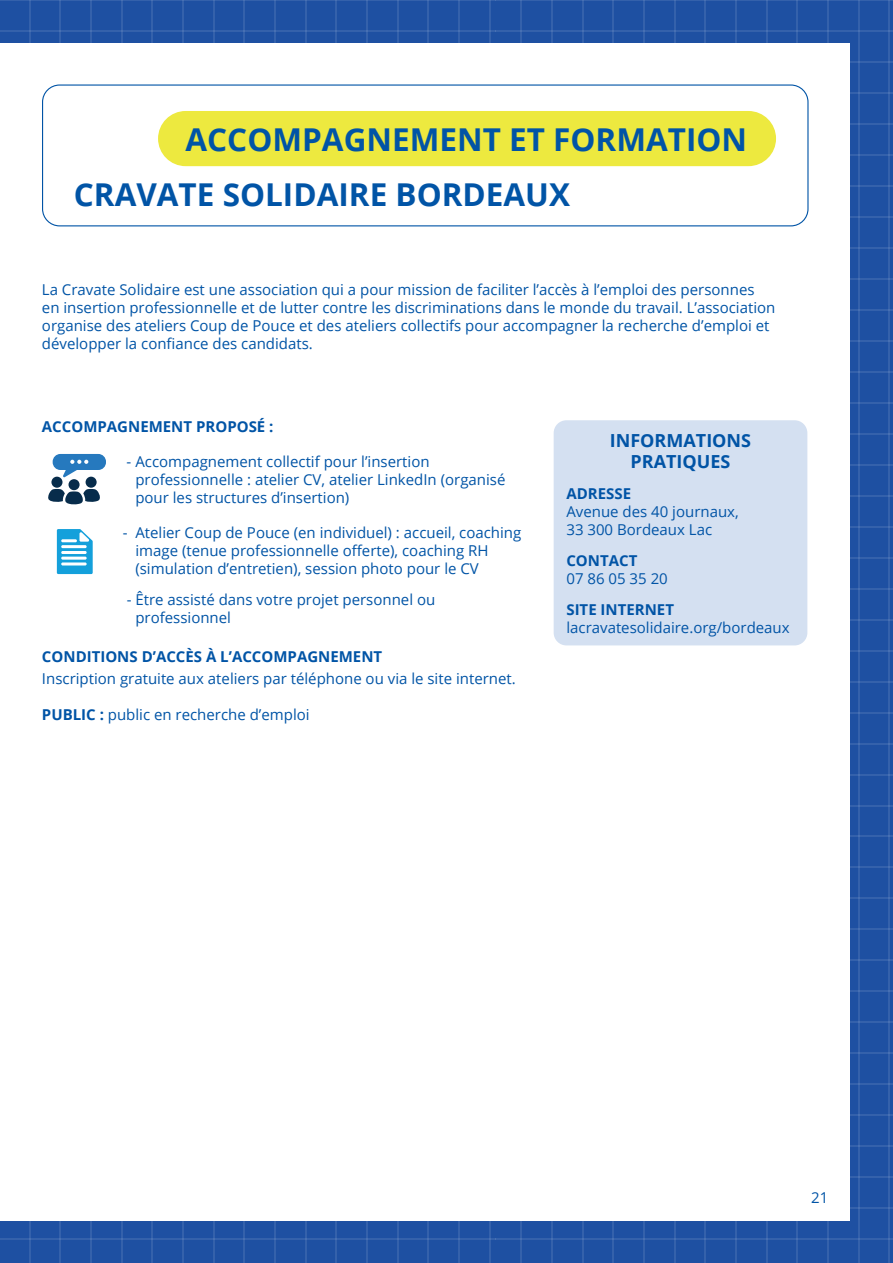
<style>
.page{position:relative;width:893px;height:1263px;background:#fff}
.page>*{position:absolute;margin:0;border:0;box-sizing:border-box;transform-origin:0 0}
.t1{font:700 31.5px "Open Sans";color:#0154a6}
.t2{font:700 18px/21.6px "Open Sans";color:#0154a6;text-align:center}
.t3{font:15px/18px "Open Sans";color:#0154a6}
.t4{font:700 15px "Open Sans";color:#0154a6}
.s1{font-weight:700}
</style>
<div class="page">
<div style="left:0;top:0;width:515px;height:1263px;background:#1e50a2"></div>
<hr style="left:29px;top:0;width:1px;height:1263px;background:#fff">
<hr style="left:60px;top:0;width:1px;height:1263px;background:#fff">
<hr style="left:90px;top:0;width:2px;height:1263px;background:#fff">
<hr style="left:121px;top:0;width:1px;height:1263px;background:#fff">
<hr style="left:152px;top:0;width:1px;height:1263px;background:#fff">
<hr style="left:182px;top:0;width:2px;height:1263px;background:#fff">
<hr style="left:213px;top:0;width:1px;height:1263px;background:#fff">
<hr style="left:244px;top:0;width:1px;height:1263px;background:#fff">
<hr style="left:274px;top:0;width:2px;height:1263px;background:#fff">
<hr style="left:305px;top:0;width:1px;height:1263px;background:#fff">
<hr style="left:336px;top:0;width:1px;height:1263px;background:#fff">
<hr style="left:366px;top:0;width:2px;height:1263px;background:#fff">
<hr style="left:397px;top:0;width:1px;height:1263px;background:#fff">
<hr style="left:428px;top:0;width:1px;height:1263px;background:#fff">
<hr style="left:458px;top:0;width:2px;height:1263px;background:#fff">
<hr style="left:489px;top:0;width:1px;height:1263px;background:#fff">
<hr style="left:0;top:0;width:515px;height:1px;background:#fff">
<hr style="left:0;top:30px;width:515px;height:1px;background:#fff">
<hr style="left:0;top:1239px;width:515px;height:1px;background:#fff">
<div style="left:496px;top:0;width:397px;height:1263px;background:#1e50a2"></div>
<hr style="left:521px;top:0;width:1px;height:1263px;background:#fff">
<hr style="left:551px;top:0;width:1px;height:1263px;background:#fff">
<hr style="left:582px;top:0;width:1px;height:1263px;background:#fff">
<hr style="left:613px;top:0;width:1px;height:1263px;background:#fff">
<hr style="left:643px;top:0;width:1px;height:1263px;background:#fff">
<hr style="left:674px;top:0;width:1px;height:1263px;background:#fff">
<hr style="left:705px;top:0;width:1px;height:1263px;background:#fff">
<hr style="left:735px;top:0;width:1px;height:1263px;background:#fff">
<hr style="left:766px;top:0;width:1px;height:1263px;background:#fff">
<hr style="left:797px;top:0;width:1px;height:1263px;background:#fff">
<hr style="left:827px;top:0;width:2px;height:1263px;background:#fff">
<hr style="left:858px;top:0;width:1px;height:1263px;background:#fff">
<hr style="left:889px;top:0;width:1px;height:1263px;background:#fff">
<hr style="left:496px;top:0;width:397px;height:1px;background:#fff">
<hr style="left:496px;top:30px;width:397px;height:1px;background:#fff">
<hr style="left:496px;top:61px;width:397px;height:1px;background:#fff">
<hr style="left:496px;top:92px;width:397px;height:1px;background:#fff">
<hr style="left:496px;top:123px;width:397px;height:1px;background:#fff">
<hr style="left:496px;top:154px;width:397px;height:1px;background:#fff">
<hr style="left:496px;top:185px;width:397px;height:1px;background:#fff">
<hr style="left:496px;top:216px;width:397px;height:1px;background:#fff">
<hr style="left:496px;top:247px;width:397px;height:1px;background:#fff">
<hr style="left:496px;top:278px;width:397px;height:1px;background:#fff">
<hr style="left:496px;top:309px;width:397px;height:1px;background:#fff">
<hr style="left:496px;top:340px;width:397px;height:1px;background:#fff">
<hr style="left:496px;top:371px;width:397px;height:1px;background:#fff">
<hr style="left:496px;top:402px;width:397px;height:1px;background:#fff">
<hr style="left:496px;top:433px;width:397px;height:1px;background:#fff">
<hr style="left:496px;top:464px;width:397px;height:1px;background:#fff">
<hr style="left:496px;top:495px;width:397px;height:1px;background:#fff">
<hr style="left:496px;top:526px;width:397px;height:1px;background:#fff">
<hr style="left:496px;top:557px;width:397px;height:1px;background:#fff">
<hr style="left:496px;top:588px;width:397px;height:1px;background:#fff">
<hr style="left:496px;top:619px;width:397px;height:1px;background:#fff">
<hr style="left:496px;top:650px;width:397px;height:1px;background:#fff">
<hr style="left:496px;top:681px;width:397px;height:1px;background:#fff">
<hr style="left:496px;top:712px;width:397px;height:1px;background:#fff">
<hr style="left:496px;top:743px;width:397px;height:1px;background:#fff">
<hr style="left:496px;top:774px;width:397px;height:1px;background:#fff">
<hr style="left:496px;top:805px;width:397px;height:1px;background:#fff">
<hr style="left:496px;top:836px;width:397px;height:1px;background:#fff">
<hr style="left:496px;top:867px;width:397px;height:1px;background:#fff">
<hr style="left:496px;top:898px;width:397px;height:1px;background:#fff">
<hr style="left:496px;top:929px;width:397px;height:1px;background:#fff">
<hr style="left:496px;top:960px;width:397px;height:1px;background:#fff">
<hr style="left:496px;top:991px;width:397px;height:1px;background:#fff">
<hr style="left:496px;top:1022px;width:397px;height:1px;background:#fff">
<hr style="left:496px;top:1053px;width:397px;height:1px;background:#fff">
<hr style="left:496px;top:1084px;width:397px;height:1px;background:#fff">
<hr style="left:496px;top:1115px;width:397px;height:1px;background:#fff">
<hr style="left:496px;top:1146px;width:397px;height:1px;background:#fff">
<hr style="left:496px;top:1177px;width:397px;height:1px;background:#fff">
<hr style="left:496px;top:1208px;width:397px;height:1px;background:#fff">
<hr style="left:496px;top:1239px;width:397px;height:1px;background:#fff">
<div style="left:0;top:43px;width:850px;height:1177px;background:#fff"></div>
<div style="left:42px;top:84px;width:766px;height:142px;border:1px solid #0154a6;border-radius:17px"></div>
<div style="left:69px;top:479px;width:11px;height:11px;background:#072c4b;border-radius:50%"></div>
<div style="left:51px;top:477px;width:12px;height:11px;background:#072c4b;border-radius:50%"></div>
<svg style="left:48px;top:489px;width:52px;height:15px"></svg>
<div style="left:86px;top:477px;width:11px;height:11px;background:#072c4b;border-radius:50%"></div>
<div style="left:53px;top:454px;width:53px;height:16px;background:#2679be;border-radius:8px"></div>
<svg style="left:63px;top:460px;width:25px;height:18px"></svg>
<div style="left:554px;top:420px;width:253px;height:225px;background:#d4e0f1;border-radius:13px"></div>
<div style="left:158px;top:111px;width:618px;height:55px;background:#ede93f;border-radius:28px"></div>
<svg style="left:57px;top:529px;width:36px;height:45px"></svg>
<h1 class="t1" style="left:185px;top:117px;width:563px">ACCOMPAGNEMENT ET FORMATION</h1>
<h1 class="t1" style="left:74px;top:172px;width:498px">CRAVATE SOLIDAIRE BORDEAUX</h1>
<p class="t3" style="left:42px;top:280px;width:735px">La Cravate Solidaire est une association qui a pour mission de faciliter l’accès à l’emploi des personnes en insertion professionnelle et de lutter contre les discriminations dans le monde du travail. L’association organise des ateliers Coup de Pouce et des ateliers collectifs pour accompagner la recherche d’emploi et développer la confiance des candidats.</p>
<p class="t4" style="left:42px;top:416px;width:233px">ACCOMPAGNEMENT PROPOSÉ :</p>
<p class="t3" style="left:135px;top:452px;width:372px;text-indent:-9px">- Accompagnement collectif pour l’insertion professionnelle : atelier CV, atelier LinkedIn (organisé pour les structures d’insertion)</p>
<p class="t3" style="left:135px;top:523px;width:387px;text-indent:-13px">- Atelier Coup de Pouce (en individuel) : accueil, coaching image (tenue professionnelle offerte), coaching RH (simulation d’entretien), session photo pour le CV</p>
<p class="t3" style="left:135px;top:590px;width:301px;text-indent:-9px">- Être assisté dans votre projet personnel ou professionnel</p>
<p class="t4" style="left:42px;top:646px;width:342px">CONDITIONS D’ACCÈS À L’ACCOMPAGNEMENT</p>
<p class="t3" style="left:42px;top:669px;width:475px">Inscription gratuite aux ateliers par téléphone ou via le site internet.</p>
<p class="t3" style="left:42px;top:705px;width:269px"><span class="s1">PUBLIC :</span> public en recherche d’emploi</p>
<p class="t2" style="left:610px;top:429px;width:143px">INFORMATIONS<br>PRATIQUES</p>
<p class="t4" style="left:566px;top:483px;width:66px">ADRESSE</p>
<p class="t3" style="left:566px;top:502px;width:174px">Avenue des 40 journaux,<br>33 300 Bordeaux Lac</p>
<p class="t4" style="left:566px;top:550px;width:72px">CONTACT</p>
<p class="t3" style="left:566px;top:569px;width:103px">07 86 05 35 20</p>
<p class="t4" style="left:566px;top:599px;width:109px">SITE INTERNET</p>
<p class="t3" style="left:566px;top:618px;width:225px">lacravatesolidaire.org/bordeaux</p>
<p class="t3" style="left:811px;top:1188px;width:19px">21</p>
</div>
